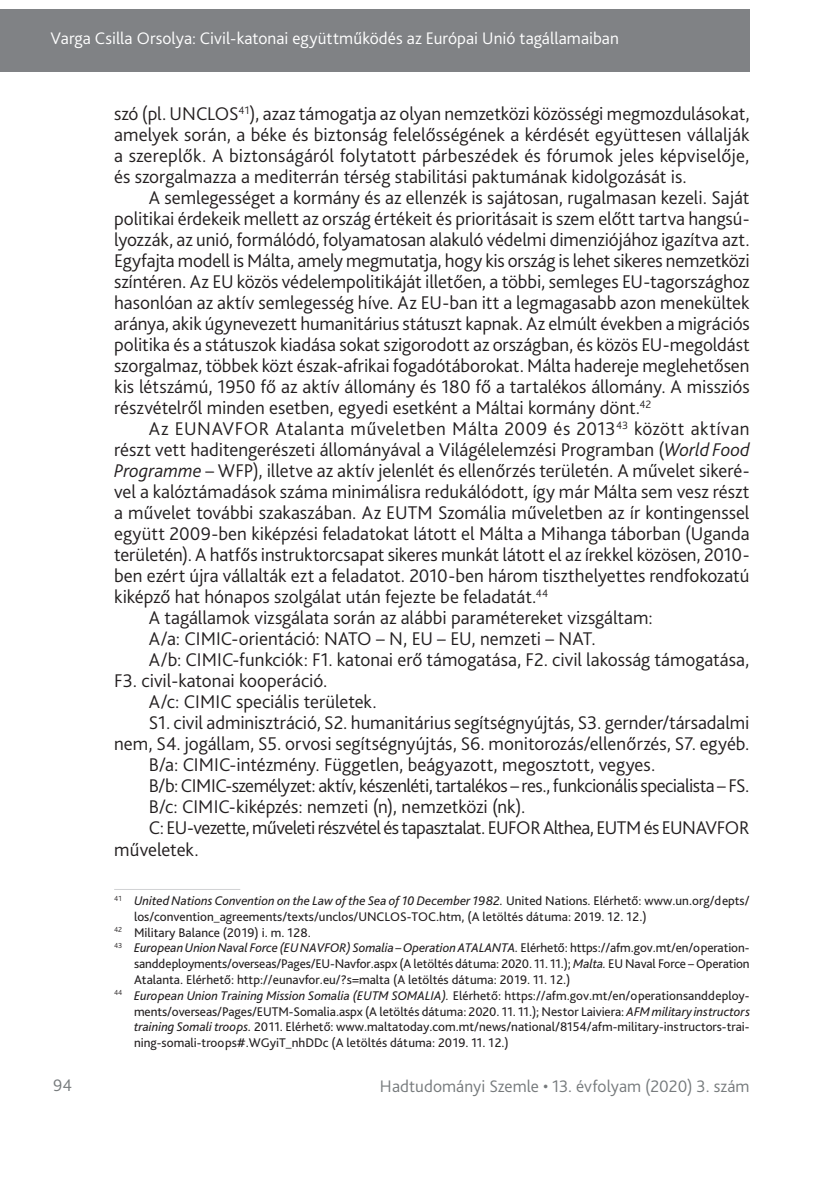
<style>
.page{position:relative;width:834px;height:1181px;background:#fff}
.page>*{position:absolute;margin:0;border:0;box-sizing:border-box;transform-origin:0 0}
.t1{font:300 19.25px/21px "Bliss Pro";color:#231f20;text-align:justify}
.t2{font:300 19.25px "Bliss Pro";letter-spacing:-.025em;color:#231f20}
.t3{font:300 19.25px "Bliss Pro";letter-spacing:-.02em;color:#231f20}
.t4{font:300 19.25px "Bliss Pro";letter-spacing:.03em;color:#231f20}
.t5{font:300 17.5px "Bliss Pro";letter-spacing:.01em;color:#fff}
.t6{font:300 17.5px "Bliss Pro";letter-spacing:.005em;color:#767a7c}
.t7{font:13.12px "Bliss Pro";color:#231f20}
.t8{font:italic 13.12px "Bliss Pro";letter-spacing:-.005em;color:#231f20}
.s1{font-style:italic}
.s2{font-style:normal}
</style>
<div class="page">
<div style="left:0;top:9px;width:749px;height:63px;background:#808285"></div>
<hr style="left:114px;top:889px;width:126px;height:1px;background:#d1d2d4">
<p class="t5" style="left:51px;top:27px;width:569px">Varga Csilla Orsolya: Civil-katonai együttműködés az Európai Unió tagállamaiban</p>
<p class="t1" style="left:114px;top:103px;width:637px">szó (pl. UNCLOS<sup>41</sup>), azaz támogatja az olyan nemzetközi közösségi megmozdulásokat, amelyek során, a béke és biztonság felelősségének a kérdését együttesen vállalják a szereplők. A biztonságáról folytatott párbeszédek és fórumok jeles képviselője, és szorgalmazza a mediterrán térség stabilitási paktumának kidolgozását is.</p>
<p class="t1" style="left:114px;top:187px;width:637px;text-indent:35px">A semlegességet a kormány és az ellenzék is sajátosan, rugalmasan kezeli. Saját politikai érdekeik mellett az ország értékeit és prioritásait is szem előtt tartva hangsú&shy;lyozzák, az unió, formálódó, folyamatosan alakuló védelmi dimenziójához igazítva azt.<br>Egyfajta modell is Málta, amely megmutatja, hogy kis ország is lehet sikeres nemzetközi színtéren. Az EU közös védelempolitikáját illetően, a többi, semleges EU-tagországhoz hasonlóan az aktív semlegesség híve. Az EU-ban itt a legmagasabb azon menekültek aránya, akik úgynevezett humanitárius státuszt kapnak. Az elmúlt években a migrációs politika és a státuszok kiadása sokat szigorodott az országban, és közös EU-megoldást szorgalmaz, többek közt észak-afrikai fogadótáborokat. Málta hadereje meglehetősen kis létszámú, 1950 fő az aktív állomány és 180 fő a tartalékos állomány. A missziós részvételről minden esetben, egyedi esetként a Máltai kormány dönt.<sup>42</sup></p>
<p class="t4" style="left:149px;top:417px;width:602px">Az EUNAVFOR Atalanta műveletben Málta 2009 és 2013<sup>43</sup> között aktívan</p>
<p class="t1" style="left:114px;top:439px;width:636px">részt vett haditengerészeti állományával a Világélelemzési Programban (<span class="s1">World Food</span></p>
<p class="t1" style="left:114px;top:460px;width:636px"><span class="s1">Programme</span> – WFP), illetve az aktív jelenlét és ellenőrzés területén. A művelet sikeré-</p>
<p class="t1" style="left:114px;top:481px;width:636px">vel a kalóztámadások száma minimálisra redukálódott, így már Málta sem vesz részt</p>
<p class="t1" style="left:114px;top:502px;width:636px">a művelet további szakaszában. Az EUTM Szomália műveletben az ír kontingenssel</p>
<p class="t1" style="left:114px;top:523px;width:637px">együtt 2009-ben kiképzési feladatokat látott el Málta a Mihanga táborban (Uganda</p>
<p class="t1" style="left:114px;top:544px;width:636px">területén). A hatfős instruktorcsapat sikeres munkát látott el az írekkel közösen, 2010-</p>
<p class="t1" style="left:114px;top:565px;width:636px">ben ezért újra vállalták ezt a feladatot. 2010-ben három tiszthelyettes rendfokozatú</p>
<p class="t1" style="left:114px;top:586px;width:435px">kiképző hat hónapos szolgálat után fejezte be feladatát.<sup>44</sup></p>
<p class="t1" style="left:149px;top:607px;width:505px">A tagállamok vizsgálata során az alábbi paramétereket vizsgáltam:</p>
<p class="t1" style="left:149px;top:628px;width:448px">A/a: CIMIC-orientáció: NATO – N, EU – EU, nemzeti – NAT.</p>
<p class="t1" style="left:149px;top:649px;width:602px">A/b: CIMIC-funkciók: F1. katonai erő támogatása, F2. civil lakosság támogatása,</p>
<p class="t1" style="left:114px;top:670px;width:215px">F3. civil-katonai kooperáció.</p>
<p class="t1" style="left:149px;top:691px;width:229px">A/c: CIMIC speciális területek.</p>
<p class="t1" style="left:149px;top:712px;width:602px">S1. civil adminisztráció, S2. humanitárius segítségnyújtás, S3. gernder/társadalmi</p>
<p class="t1" style="left:114px;top:733px;width:636px">nem, S4. jogállam, S5. orvosi segítségnyújtás, S6. monitorozás/ellenőrzés, S7. egyéb.</p>
<p class="t1" style="left:149px;top:754px;width:507px">B/a: CIMIC-intézmény. Független, beágyazott, megosztott, vegyes.</p>
<p class="t2" style="left:149px;top:774px;width:602px">B/b: CIMIC-személyzet: aktív, készenléti, tartalékos – res., funkcionális specialista – FS.</p>
<p class="t1" style="left:149px;top:796px;width:378px">B/c: CIMIC-kiképzés: nemzeti (n), nemzetközi (nk).</p>
<p class="t3" style="left:149px;top:816px;width:602px">C: EU-vezette, műveleti részvétel éstapasztalat. EUFOR Althea, EUTM és EUNAVFOR</p>
<p class="t1" style="left:114px;top:838px;width:86px">műveletek.</p>
<p class="t8" style="left:114px;top:892px;width:636px"><sup>41</sup> United Nations Convention on the Law of the Sea of 10 December 1982. <span class="s2">United Nations. Elérhető: www.un.org/depts/</span></p>
<p class="t7" style="left:134px;top:908px;width:514px">los/convention_agreements/texts/unclos/UNCLOS-TOC.htm, (A letöltés dátuma: 2019. 12. 12.)</p>
<p class="t7" style="left:114px;top:924px;width:198px"><sup>42</sup> Military Balance (2019) i. m. 128.</p>
<p class="t8" style="left:114px;top:940px;width:636px"><sup>43</sup> European Union Naval Force (EU NAVFOR) Somalia –Operation ATALANTA. <span class="s2">Elérhető: https://afm.gov.mt/en/operation-</span></p>
<p class="t7" style="left:134px;top:955px;width:617px">sanddeployments/overseas/Pages/EU-Navfor.aspx (A letöltés dátuma: 2020. 11. 11.); <span class="s1">Malta.</span> EU Naval Force – Operation</p>
<p class="t7" style="left:134px;top:971px;width:438px">Atalanta. Elérhető: http://eunavfor.eu/?s=malta (A letöltés dátuma: 2019. 11. 12.)</p>
<p class="t7" style="left:114px;top:987px;width:636px"><sup>44</sup> <span class="s1">European Union Training Mission Somalia (EUTM SOMALIA).</span> Elérhető: https://afm.gov.mt/en/operationsanddeploy-</p>
<p class="t7" style="left:134px;top:1003px;width:617px">ments/overseas/Pages/EUTM-Somalia.aspx (A letöltés dátuma: 2020. 11. 11.); Nestor Laiviera: <span class="s1">AFM military instructors</span></p>
<p class="t7" style="left:134px;top:1018px;width:617px"><span class="s1">training Somali troops.</span> 2011. Elérhető: www.maltatoday.com.mt/news/national/8154/afm-military-instructors-trai-</p>
<p class="t7" style="left:134px;top:1034px;width:376px">ning-somali-troops#.WGyiT_nhDDc (A letöltés dátuma: 2019. 11. 12.)</p>
<p class="t6" style="left:53px;top:1074px;width:20px">94</p>
<p class="t6" style="left:380px;top:1075px;width:371px">Hadtudományi Szemle • 13. évfolyam (2020) 3. szám</p>
</div>
